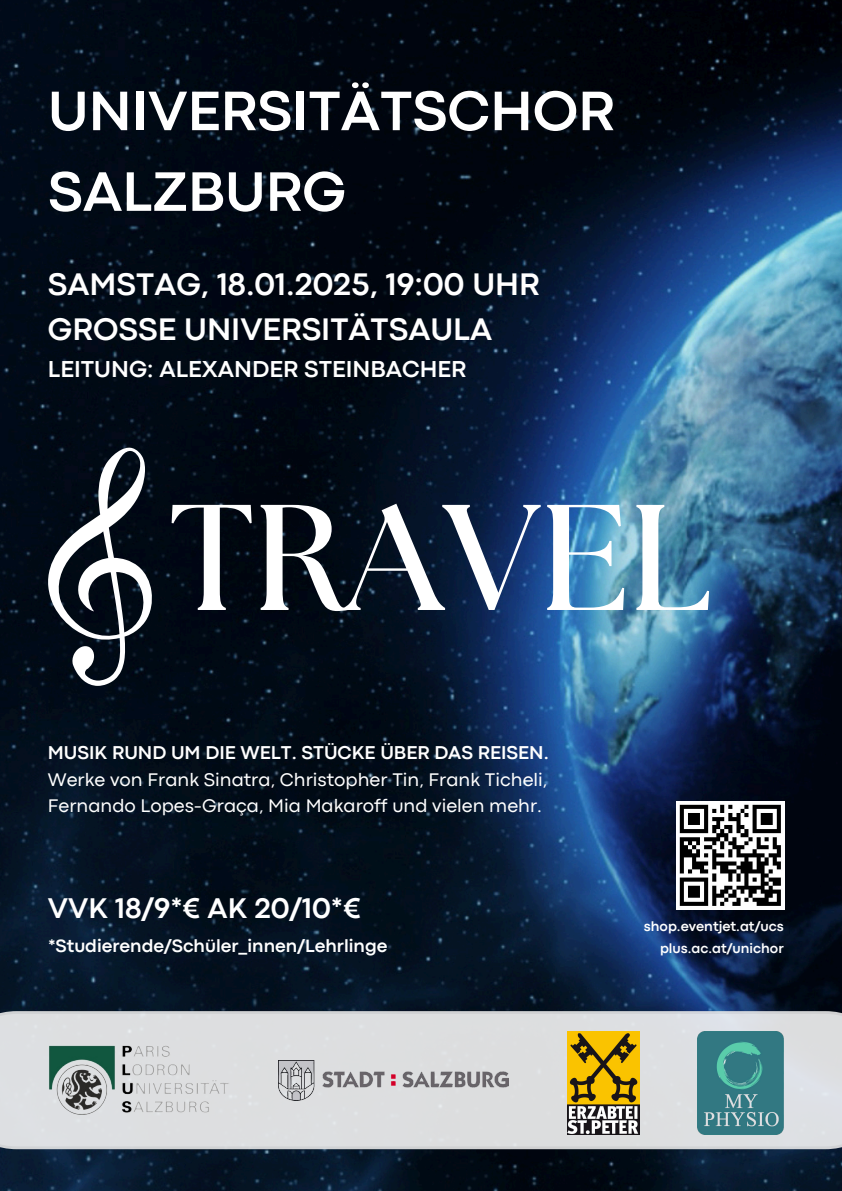
<style>
.page{position:relative;width:842px;height:1191px;background:#fff}
.page>*{position:absolute;margin:0;border:0;box-sizing:border-box;transform-origin:0 0}
.t1{font:700 150.1px "The Seasons";color:#fff}
.t2{font:700 58px/80.6px "Codec Pro";color:#fff}
.t3{font:700 32.5px/44.5px "Codec Pro";color:#fff}
.t4{font:700 29.7px "Codec Pro";color:#fff}
.t5{font:700 24px "Codec Pro";color:#fff}
.t6{font:700 19.4px "Codec Pro";color:#fff}
.t7{font:19px/26.5px "Codec Pro";color:#fff}
.t8{font:700 18.6px "Codec Pro";color:#fff}
.t9{font:700 14.1px "Codec Pro";color:#fff}
</style>
<div class="page">
<img style="left:0;top:0;width:842px;height:1190px">
<svg style="left:48px;top:447px;width:104px;height:238px"></svg>
<svg style="left:0;top:1010px;width:842px;height:138px;background:#d7d9dc"></svg>
<img style="left:279px;top:1059px;width:229px;height:41px">
<img style="left:676px;top:801px;width:108px;height:108px">
<img style="left:698px;top:1031px;width:86px;height:102px">
<img style="left:32px;top:1026px;width:214px;height:107px">
<img style="left:567px;top:1031px;width:72px;height:102px">
<p class="t2" style="left:48px;top:75px;width:568px">UNIVERSITÄTSCHOR<br>SALZBURG</p>
<p class="t3" style="left:48px;top:264px;width:493px">SAMSTAG, 18.01.2025, 19:00 UHR<br>GROSSE UNIVERSITÄTSAULA</p>
<p class="t5" style="left:48px;top:360px;width:420px">LEITUNG: ALEXANDER STEINBACHER</p>
<h2 class="t1" style="left:170px;top:490px;width:544px">TRAVEL</h2>
<p class="t6" style="left:48px;top:746px;width:502px">MUSIK RUND UM DIE WELT. STÜCKE ÜBER DAS REISEN.</p>
<p class="t7" style="left:48px;top:767px;width:501px">Werke von Frank Sinatra, Christopher Tin, Frank Ticheli,<br>Fernando Lopes-Graça, Mia Makaroff und vielen mehr.</p>
<p class="t4" style="left:48px;top:897px;width:315px">VVK 18/9*€ AK 20/10*€</p>
<p class="t8" style="left:48px;top:939px;width:341px">*Studierende/Schüler_innen/Lehrlinge</p>
<p class="t9" style="left:644px;top:921px;width:141px">shop.eventjet.at/ucs</p>
<p class="t9" style="left:660px;top:943px;width:125px">plus.ac.at/unichor</p>
</div>
